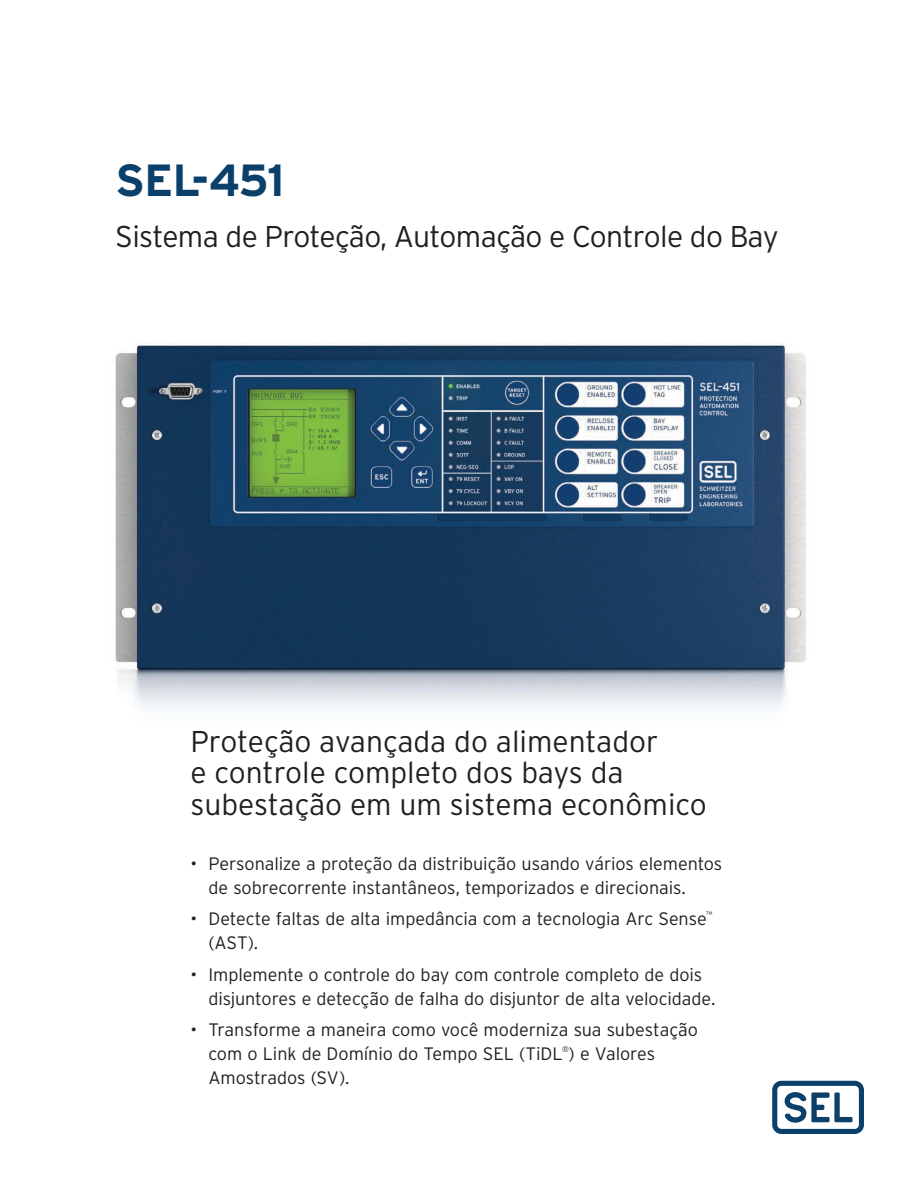
<style>
.page{position:relative;width:918px;height:1188px;background:#fff}
.page>*{position:absolute;margin:0;border:0;box-sizing:border-box;transform-origin:0 0}
.t1{font:700 45px "Interstate Poly";letter-spacing:-.025em;color:#0b406a}
.t2{font:300 30px/31.5px "Interstate Poly";letter-spacing:-.01em;color:#231f20}
.t3{font:300 18px/24px "Interstate Poly";letter-spacing:-.005em;color:#231f20}
</style>
<div class="page">
<img style="left:114px;top:343px;width:692px;height:366px">
<svg style="left:772px;top:1081px;width:92px;height:53px"></svg>
<h1 class="t1" style="left:115px;top:147px;width:171px">SEL‑451</h1>
<h2 class="t2" style="left:115px;top:218px;width:665px">Sistema de Proteção, Automação e Controle do Bay</h2>
<h2 class="t2" style="left:190px;top:724px;width:518px">Proteção avançada do alimentador<br>e controle completo dos bays da subestação em um sistema econômico</h2>
<p class="t3" style="left:208px;top:850px;width:515px;text-indent:-18px">• Personalize a proteção da distribuição usando vários elementos de sobrecorrente instantâneos, temporizados e direcionais.</p>
<p class="t3" style="left:208px;top:906px;width:505px;text-indent:-18px">• Detecte faltas de alta impedância com a tecnologia Arc Sense<sup>™ </sup>(AST).</p>
<p class="t3" style="left:208px;top:961px;width:508px;text-indent:-18px">• Implemente o controle do bay com controle completo de dois disjuntores e detecção de falha do disjuntor de alta velocidade.</p>
<p class="t3" style="left:208px;top:1017px;width:491px;text-indent:-18px">• Transforme a maneira como você moderniza sua subestação com o Link de Domínio do Tempo SEL (TiDL<sup>®</sup>) e Valores<br>Amostrados (SV).</p>
</div>
